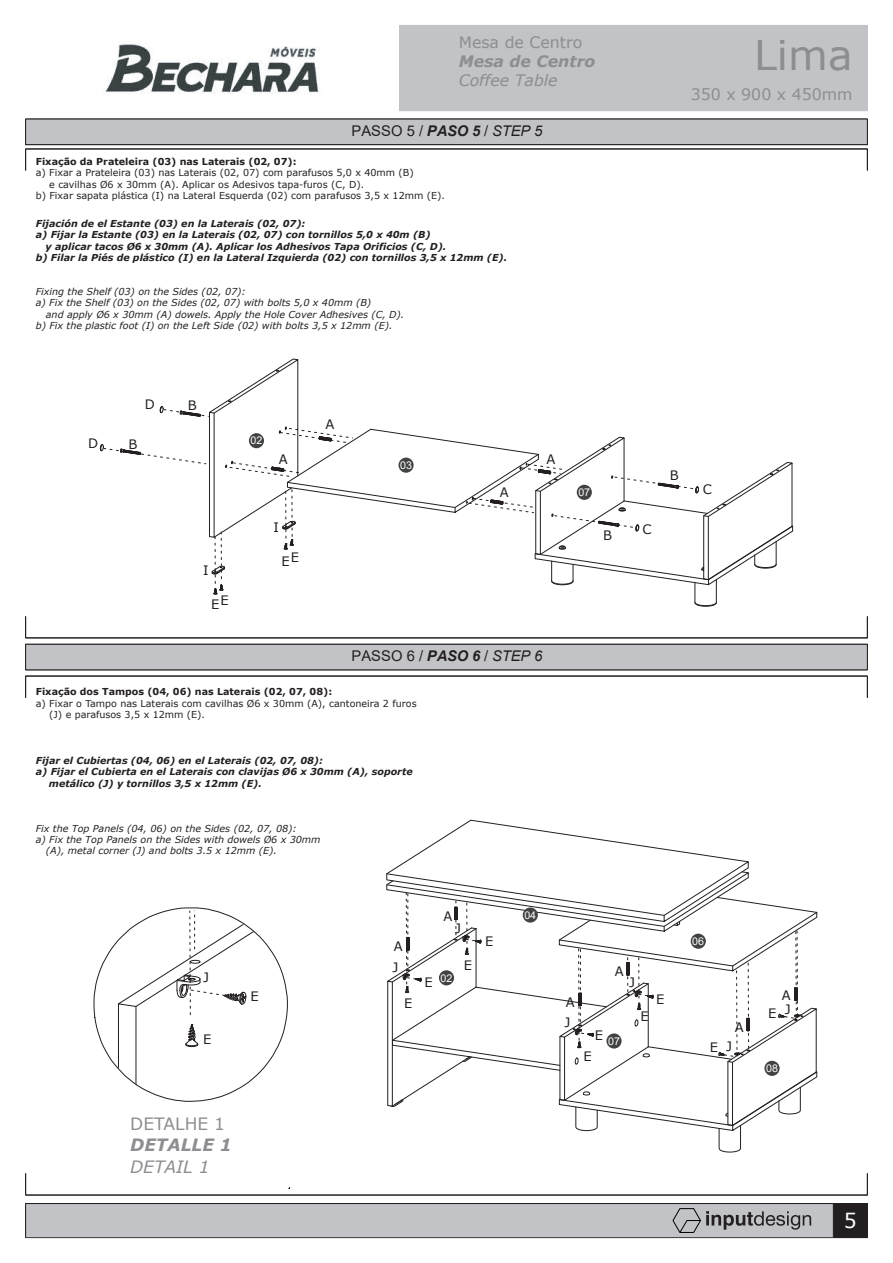
<style>
.page{position:relative;width:893px;height:1263px;background:#fff}
.page>*{position:absolute;margin:0;border:0;box-sizing:border-box;transform-origin:0 0}
.t1{font:40.8px "Verdana";color:#8c8e91}
.t2{font:20.4px "Verdana";color:#fff}
.t3{font:16.95px "Verdana";color:#8c8e91}
.t4{font:italic 700 16.95px "Verdana";color:#8c8e91}
.t5{font:italic 16.95px "Verdana";color:#8c8e91}
.t6{font:15.75px "Verdana";color:#8c8e91}
.t7{font:italic 700 15.75px "Verdana";color:#8c8e91}
.t8{font:italic 15.75px "Verdana";color:#8c8e91}
.t9{font:14.7px "Arial";letter-spacing:.005em;color:#231f20}
.t10{font:italic 700 14.7px "Arial";color:#231f20}
.t11{font:italic 14.7px "Arial";color:#231f20}
.t12{font:13.05px "Verdana";color:#231f20}
.t13{font:10.65px "Arial";color:#fff}
.t14{font:italic 700 9.6px "Verdana";color:#231f20}
.t15{font:italic 9.6px "Verdana";color:#231f20}
.t16{font:9.6px/11.6px "Verdana";color:#231f20}
.t17{font:700 9.6px "Verdana";color:#231f20}
.s1{font-weight:700;font-style:italic}
.s2{font-style:italic}
</style>
<div class="page">
<div style="left:833px;top:1203px;width:34px;height:35px;background:#231f20"></div>
<div style="left:25px;top:1203px;width:808px;height:35px;background:#c2c3c6;border:1px solid #231f20"></div>
<hr style="left:26px;top:1203px;width:807px;height:1px;background:#231f20">
<div style="left:25px;top:119px;width:842px;height:26px;background:#c2c3c6;border:1px solid #231f20"></div>
<div style="left:399px;top:25px;width:468px;height:86px;background:#c2c3c6"></div>
<svg style="left:103px;top:42px;width:217px;height:52px"></svg>
<div style="left:25px;top:644px;width:842px;height:26px;background:#c2c3c6;border:1px solid #231f20"></div>
<div style="left:25px;top:676px;width:842px;height:22px;border:1px solid #231f20"></div>
<div style="left:25px;top:616px;width:842px;height:22px;border:1px solid #231f20"></div>
<svg style="left:672px;top:1208px;width:139px;height:25px"></svg>
<svg style="left:100px;top:359px;width:693px;height:248px"></svg>
<div style="left:249px;top:433px;width:15px;height:15px;background:#414243;border-radius:50%"></div>
<div style="left:398px;top:458px;width:16px;height:15px;background:#414243;border-radius:50%"></div>
<div style="left:577px;top:485px;width:15px;height:15px;background:#414243;border-radius:50%"></div>
<svg style="left:386px;top:820px;width:431px;height:332px"></svg>
<div style="left:606px;top:1033px;width:16px;height:15px;background:#414243;border-radius:50%"></div>
<div style="left:764px;top:1061px;width:16px;height:15px;background:#414243;border-radius:50%"></div>
<div style="left:523px;top:907px;width:15px;height:16px;background:#414243;border-radius:50%"></div>
<svg style="left:94px;top:907px;width:194px;height:195px"></svg>
<h3 class="t6" style="left:459px;top:31px;width:125px">Mesa de Centro</h3>
<h3 class="t7" style="left:459px;top:50px;width:138px">Mesa de Centro</h3>
<h3 class="t8" style="left:459px;top:69px;width:100px">Coffee Table</h3>
<h3 class="t9" style="left:352px;top:120px;width:192px">PASSO 5 / <span class="s1">PASO 5</span> / <span class="s2">STEP 5</span></h3>
<h3 class="t9" style="left:407px;top:120px;width:10px">3</h3>
<h3 class="t10" style="left:472px;top:121px;width:10px">3</h3>
<h3 class="t11" style="left:534px;top:121px;width:10px">3</h3>
<p class="t17" style="left:36px;top:155px;width:262px">Fixação da Prateleira (03) nas Laterais (02, 07):</p>
<p class="t16" style="left:36px;top:167px;width:380px">a) Fixar a Prateleira (03) nas Laterais (02, 07) com parafusos 5,0 x 40mm (B)</p>
<p class="t16" style="left:49px;top:178px;width:316px">e cavilhas Ø6 x 30mm (A). Aplicar os Adesivos tapa-furos (C, D).</p>
<p class="t16" style="left:36px;top:190px;width:411px">b) Fixar sapata plástica (I) na Lateral Esquerda (02) com parafusos 3,5 x 12mm (E).</p>
<p class="t14" style="left:36px;top:216px;width:271px">Fijación de el Estante (03) en la Laterais (02, 07):</p>
<p class="t14" style="left:36px;top:228px;width:396px">a) Fijar la Estante (03) en la Laterais (02, 07) con tornillos 5,0 x 40m (B)</p>
<p class="t14" style="left:46px;top:239px;width:402px">y aplicar tacos Ø6 x 30mm (A). Aplicar los Adhesivos Tapa Orificios (C, D).</p>
<p class="t14" style="left:36px;top:251px;width:473px">b) Filar la Piés de plástico (I) en la Lateral Izquierda (02) con tornillos 3,5 x 12mm (E).</p>
<p class="t15" style="left:36px;top:285px;width:212px">Fixing the Shelf (03) on the Sides (02, 07):</p>
<p class="t15" style="left:36px;top:296px;width:337px">a) Fix the Shelf (03) on the Sides (02, 07) with bolts 5,0 x 40mm (B)</p>
<p class="t15" style="left:46px;top:308px;width:360px">and apply Ø6 x 30mm (A) dowels. Apply the Hole Cover Adhesives (C, D).</p>
<p class="t15" style="left:36px;top:319px;width:358px">b) Fix the plastic foot (I) on the Left Side (02) with bolts 3,5 x 12mm (E).</p>
<h1 class="t1" style="left:754px;top:27px;width:100px">Lima</h1>
<h3 class="t6" style="left:691px;top:83px;width:163px">350 x 900 x 450mm</h3>
<h3 class="t12" style="left:145px;top:395px;width:12px">D</h3>
<h3 class="t12" style="left:88px;top:434px;width:12px">D</h3>
<h3 class="t12" style="left:128px;top:435px;width:10px">B</h3>
<h3 class="t12" style="left:188px;top:396px;width:10px">B</h3>
<p class="t13" style="left:251px;top:433px;width:13px">02</p>
<h3 class="t12" style="left:279px;top:450px;width:10px">A</h3>
<h3 class="t12" style="left:203px;top:561px;width:7px">I</h3>
<h3 class="t12" style="left:211px;top:593px;width:19px">EE</h3>
<h3 class="t12" style="left:274px;top:518px;width:7px">I</h3>
<h3 class="t12" style="left:281px;top:550px;width:19px">EE</h3>
<h3 class="t12" style="left:325px;top:416px;width:10px">A</h3>
<p class="t13" style="left:400px;top:458px;width:13px">03</p>
<h3 class="t12" style="left:500px;top:484px;width:10px">A</h3>
<h3 class="t12" style="left:547px;top:451px;width:10px">A</h3>
<h3 class="t9" style="left:352px;top:645px;width:192px">PASSO 6 / <span class="s1">PASO 6</span> / <span class="s2">STEP 6</span></h3>
<h3 class="t9" style="left:407px;top:645px;width:10px">4</h3>
<h3 class="t10" style="left:472px;top:646px;width:10px">4</h3>
<h3 class="t11" style="left:534px;top:646px;width:10px">4</h3>
<p class="t17" style="left:36px;top:685px;width:298px">Fixação dos Tampos (04, 06) nas Laterais (02, 07, 08):</p>
<p class="t16" style="left:49px;top:697px;width:369px;text-indent:-13px">a) Fixar o Tampo nas Laterais com cavilhas Ø6 x 30mm (A), cantoneira 2 furos (J) e parafusos 3,5 x 12mm (E).</p>
<p class="t14" style="left:36px;top:753px;width:289px">Fijar el Cubiertas (04, 06) en el Laterais (02, 07, 08):</p>
<p class="t14" style="left:36px;top:765px;width:378px">a) Fijar el Cubierta en el Laterais con clavijas Ø6 x 30mm (A), soporte</p>
<p class="t14" style="left:49px;top:776px;width:214px">metálico (J) y tornillos 3,5 x 12mm (E).</p>
<p class="t15" style="left:36px;top:821px;width:263px">Fix the Top Panels (04, 06) on the Sides (02, 07, 08):</p>
<p class="t15" style="left:36px;top:833px;width:286px">a) Fix the Top Panels on the Sides with dowels Ø6 x 30mm</p>
<p class="t15" style="left:46px;top:844px;width:233px">(A), metal corner (J) and bolts 3.5 x 12mm (E).</p>
<p class="t13" style="left:578px;top:485px;width:13px">07</p>
<h3 class="t12" style="left:603px;top:527px;width:10px">B</h3>
<h3 class="t12" style="left:642px;top:520px;width:11px">C</h3>
<h3 class="t12" style="left:670px;top:466px;width:10px">B</h3>
<h3 class="t12" style="left:703px;top:480px;width:11px">C</h3>
<h3 class="t12" style="left:203px;top:968px;width:7px">J</h3>
<h3 class="t12" style="left:203px;top:1030px;width:10px">E</h3>
<h3 class="t12" style="left:251px;top:987px;width:10px">E</h3>
<h3 class="t12" style="left:443px;top:908px;width:10px">A</h3>
<h3 class="t12" style="left:455px;top:919px;width:7px">J</h3>
<p class="t13" style="left:524px;top:908px;width:13px">04</p>
<h3 class="t12" style="left:394px;top:937px;width:10px">A</h3>
<h3 class="t12" style="left:485px;top:932px;width:10px">E</h3>
<p class="t13" style="left:692px;top:934px;width:13px">06</p>
<h3 class="t12" style="left:392px;top:959px;width:7px">J</h3>
<h3 class="t12" style="left:425px;top:973px;width:10px">E</h3>
<p class="t13" style="left:441px;top:970px;width:13px">02</p>
<h3 class="t12" style="left:464px;top:956px;width:10px">E</h3>
<h3 class="t12" style="left:615px;top:962px;width:10px">A</h3>
<h3 class="t12" style="left:629px;top:973px;width:7px">J</h3>
<h3 class="t12" style="left:404px;top:994px;width:10px">E</h3>
<h3 class="t12" style="left:566px;top:993px;width:10px">A</h3>
<h3 class="t12" style="left:656px;top:991px;width:10px">E</h3>
<h3 class="t12" style="left:565px;top:1013px;width:7px">J</h3>
<h3 class="t12" style="left:595px;top:1026px;width:10px">E</h3>
<p class="t13" style="left:608px;top:1034px;width:13px">07</p>
<h3 class="t12" style="left:583px;top:1047px;width:10px">E</h3>
<h3 class="t12" style="left:640px;top:1008px;width:10px">E</h3>
<h3 class="t12" style="left:710px;top:1039px;width:10px">E</h3>
<h3 class="t12" style="left:735px;top:1019px;width:10px">A</h3>
<h3 class="t12" style="left:726px;top:1037px;width:7px">J</h3>
<h3 class="t3" style="left:130px;top:1112px;width:96px">DETALHE 1</h3>
<h3 class="t4" style="left:130px;top:1133px;width:103px">DETALLE 1</h3>
<h3 class="t5" style="left:130px;top:1155px;width:81px">DETAIL 1</h3>
<h3 class="t12" style="left:782px;top:986px;width:10px">A</h3>
<h3 class="t12" style="left:768px;top:1003px;width:24px">E J</h3>
<p class="t13" style="left:766px;top:1061px;width:13px">08</p>
<h2 class="t2" style="left:844px;top:1206px;width:14px">4</h2>
<h2 class="t2" style="left:844px;top:1206px;width:14px">5</h2>
</div>
